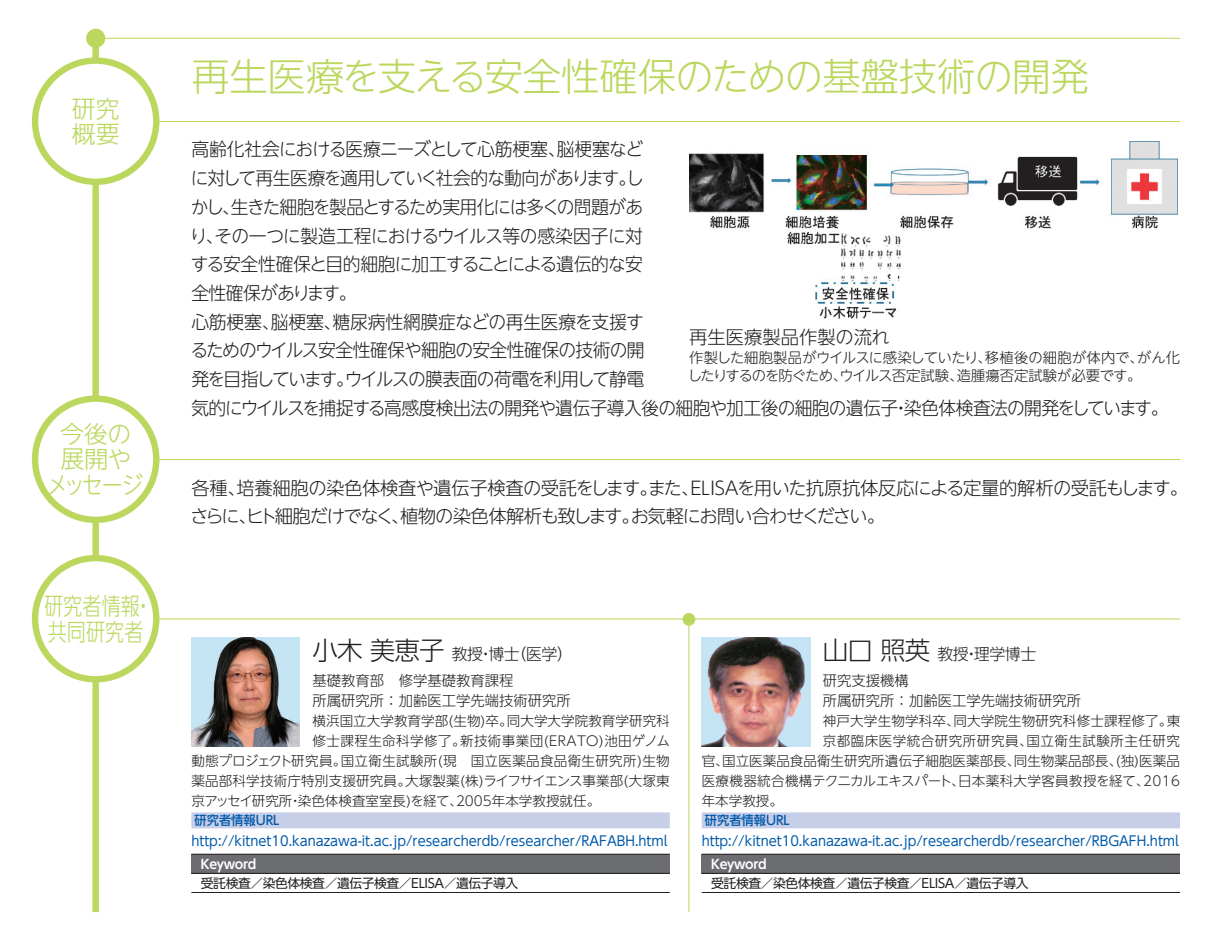
<style>
.page{position:relative;width:1212px;height:944px;background:#fff}
.page>*{position:absolute;margin:0;border:0;box-sizing:border-box;transform-origin:0 0}
.t1{font:300 38.25px "UD Shin Go NT Pr 6 N";letter-spacing:-.015em;color:#bbd75e}
.t2{font:300 25.43px "UD Shin Go NT Pr 6 N";letter-spacing:-.03em;color:#231f20}
.t3{font:300 23.85px/25.4px "UD Shin Go NT Pr 6 N";letter-spacing:-.05em;color:#bbd75e;text-align:center}
.t4{font:300 23.85px/25.4px "UD Shin Go NT Pr 6 N";color:#bbd75e;scale:.8 1}
.t5{font:300 23.85px/25.4px "UD Shin Go NT Pr 6 N";color:#bbd75e}
.t6{font:300 18.22px/28.8px "UD Shin Go NT Pr 6 N";letter-spacing:-.045em;color:#231f20}
.t7{font:300 18.22px "UD Shin Go NT Pr 6 N";letter-spacing:-.015em;color:#231f20}
.t8{font:300 18.22px/28.8px "UD Shin Go NT Pr 6 N";letter-spacing:-.07em;color:#231f20}
.t9{font:300 18.22px "UD Shin Go NT Pr 6 N";letter-spacing:-.01em;color:#231f20}
.t10{font:300 18.22px "UD Shin Go NT Pr 6 N";color:#231f20}
.t11{font:300 15.97px "UD Shin Go NT Pr 6 N";letter-spacing:-.03em;color:#231f20}
.t12{font:300 14.4px/20.7px "UD Shin Go NT Pr 6 N";color:#231f20}
.t13{font:300 14.4px/17.6px "UD Shin Go NT Pr 6 N";letter-spacing:-.02em;color:#231f20}
.t14{font:300 14.4px "UD Shin Go NT Pr 6 N";letter-spacing:-.07em;color:#231f20}
.t15{font:300 13.5px/20px "UD Shin Go NT Pr 6 N";letter-spacing:.01em;color:#231f20}
.t16{font:13.5px "UD Shin Go NT Pr 6 N";color:#015aaa;scale:.96 1}
.t17{font:300 13.5px/20px "UD Shin Go NT Pr 6 N";letter-spacing:.035em;color:#231f20}
.t18{font:300 13.5px "UD Shin Go NT Pr 6 N";letter-spacing:-.01em;color:#231f20}
.t19{font:300 13.5px "UD Shin Go NT Pr 6 N";letter-spacing:-.035em;color:#231f20}
.t20{font:12.83px "UD Shin Go NT Pr 6 N";letter-spacing:-.03em;color:#231f20}
.t21{font:500 12.83px "UD Shin Go NT Pr 6 N";color:#015aaa;scale:.96 1}
.t22{font:700 12.83px "UD Shin Go NT Pr 6 N De";letter-spacing:-.03em;color:#fff}
</style>
<div class="page">
<div style="left:92px;top:32px;width:7px;height:880px;background:#bbd75e"></div>
<hr style="left:96px;top:38px;width:1084px;height:1px;background:#bbd75e">
<div style="left:86px;top:29px;width:19px;height:19px;background:#bbd75e;border-radius:50%"></div>
<hr style="left:96px;top:619px;width:1084px;height:1px;background:#bbd75e">
<hr style="left:688px;top:619px;width:1px;height:293px;background:#bbd75e">
<div style="left:682px;top:613px;width:13px;height:13px;background:#bbd75e;border-radius:50%"></div>
<hr style="left:96px;top:121px;width:1084px;height:1px;background:#bbd75e">
<hr style="left:96px;top:459px;width:1084px;height:1px;background:#bbd75e">
<div style="left:35px;top:61px;width:121px;height:121px;background:#fff;border-radius:50%"></div>
<div style="left:32px;top:57px;width:127px;height:128px;border:6px solid #bbd75e;border-radius:50%"></div>
<div style="left:35px;top:399px;width:121px;height:121px;background:#fff;border-radius:50%"></div>
<div style="left:32px;top:395px;width:127px;height:128px;border:6px solid #bbd75e;border-radius:50%"></div>
<div style="left:35px;top:558px;width:121px;height:121px;background:#fff;border-radius:50%"></div>
<div style="left:32px;top:555px;width:127px;height:127px;border:6px solid #bbd75e;border-radius:50%"></div>
<img style="left:690px;top:142px;width:487px;height:177px">
<div style="left:191px;top:854px;width:479px;height:19px;background:#6c6d70"></div>
<hr style="left:191px;top:854px;width:479px;height:1px;background:#231f20">
<hr style="left:191px;top:873px;width:479px;height:1px;background:#231f20">
<hr style="left:191px;top:892px;width:479px;height:1px;background:#231f20">
<div style="left:702px;top:854px;width:478px;height:19px;background:#6c6d70"></div>
<hr style="left:702px;top:854px;width:478px;height:1px;background:#231f20">
<hr style="left:702px;top:873px;width:478px;height:1px;background:#231f20">
<hr style="left:702px;top:892px;width:478px;height:1px;background:#231f20">
<div style="left:191px;top:812px;width:479px;height:16px;background:#c7cee8"></div>
<div style="left:702px;top:812px;width:478px;height:16px;background:#c7cee8"></div>
<img style="left:702px;top:638px;width:108px;height:108px">
<img style="left:191px;top:638px;width:109px;height:108px">
<h3 class="t5" style="left:72px;top:95px;width:49px">研究概要</h3>
<h3 class="t3" style="left:47px;top:420px;width:98px">今後の展開やメッセージ</h3>
<h3 class="t4" style="left:44px;top:592px;width:126px">研究者情報共同研究者</h3>
<h3 class="t4" style="left:134px;top:592px;width:25px">・</h3>
<h1 class="t1" style="left:191px;top:46px;width:899px">再生医療を支える安全性確保のための基盤技術の開発</h1>
<p class="t6" style="left:191px;top:134px;width:455px">高齢化社会における医療ニーズとして心筋梗塞、<br>に対して再生医療を適用していく社会的な動向がありますし。かし生きた細胞を製品とするため実用化には多くの問題があ</p>
<p class="t6" style="left:557px;top:134px;width:88px">脳梗塞など</p>
<p class="t6" style="left:190px;top:192px;width:455px;text-indent:33px">、<br>りその一つに製造工程におけるウイルス等の感染因子に対</p>
<p class="t6" style="left:206px;top:221px;width:19px">、</p>
<p class="t6" style="left:191px;top:249px;width:454px">する安全性確保と目的細胞に加工することによる遺伝的な安</p>
<p class="t6" style="left:191px;top:278px;width:167px">全性確保があります。</p>
<p class="t9" style="left:333px;top:307px;width:313px">糖尿病性網膜症などの再生医療を支援す</p>
<p class="t6" style="left:190px;top:307px;width:456px">心筋梗塞、<br>るためのウイルス安全性確保や細胞の安全性確保の技術の開発を目指していますウイルスの膜表面の荷電を利用して静電</p>
<p class="t6" style="left:271px;top:307px;width:72px">脳梗塞、</p>
<p class="t10" style="left:689px;top:323px;width:202px">再生医療製品作製の流れ</p>
<p class="t13" style="left:957px;top:348px;width:186px;text-indent:-267px">作製した細胞製品がウイルスに感染していたり、<br>造腫瘍否定試験が必要です。</p>
<p class="t12" style="left:985px;top:347px;width:160px">移植後の細胞が体内で、</p>
<p class="t12" style="left:1137px;top:347px;width:45px">がん化</p>
<p class="t14" style="left:688px;top:363px;width:277px">したりするのを防ぐためウイルス否定試験、</p>
<p class="t12" style="left:833px;top:364px;width:16px">、</p>
<p class="t6" style="left:191px;top:364px;width:979px;text-indent:145px">。<br>気的にウイルスを捕捉する高感度検出法の開発や遺伝子導入後の細胞や加工後の細胞の遺伝子染色体検査法の開発をしています。</p>
<p class="t6" style="left:892px;top:393px;width:19px">・</p>
<p class="t7" style="left:237px;top:473px;width:953px">培養細胞の染色体検査や遺伝子検査の受託をしますまた ELISAを用いた抗原抗体反応による定量的解析の受託もします。</p>
<p class="t8" style="left:190px;top:473px;width:696px">各種、<br>さらにヒト細胞だけでなく植物の染色体解析も致しますお気軽にお問い合わせください。</p>
<p class="t6" style="left:639px;top:473px;width:20px">。</p>
<p class="t6" style="left:681px;top:473px;width:20px">、</p>
<p class="t6" style="left:621px;top:501px;width:20px">。</p>
<p class="t6" style="left:238px;top:501px;width:20px">、</p>
<p class="t6" style="left:391px;top:501px;width:20px">、</p>
<h2 class="t2" style="left:313px;top:630px;width:134px">小木美恵子</h2>
<p class="t12" style="left:313px;top:669px;width:260px">基礎教育部　修学基礎教育課程<br>所属研究所：加齢医工学先端技術研究所</p>
<p class="t15" style="left:507px;top:711px;width:164px">同大学大学院教育学研究科</p>
<p class="t11" style="left:511px;top:641px;width:64px">（医学(</p>
<p class="t11" style="left:452px;top:641px;width:70px">教授博士</p>
<p class="t11" style="left:478px;top:641px;width:17px">・</p>
<p class="t15" style="left:460px;top:711px;width:212px;text-indent:-147px">横浜国立大学教育学部(生物卒) 。<br>新技術事業団(ERATO)池田ゲノム</p>
<p class="t15" style="left:341px;top:731px;width:330px;text-indent:-28px">修士課程生命科学修了。<br>国立衛生試験所現( 　国立医薬品食品衛生研究所)生物</p>
<p class="t19" style="left:191px;top:750px;width:157px">動態プロジェクト研究員。</p>
<h2 class="t2" style="left:823px;top:630px;width:109px">山口照英</h2>
<p class="t12" style="left:823px;top:669px;width:260px">研究支援機構<br>所属研究所：加齢医工学先端技術研究所</p>
<p class="t15" style="left:953px;top:711px;width:228px">同大学院生物研究科修士課程修了東。</p>
<p class="t11" style="left:937px;top:641px;width:100px">教授理学博士</p>
<p class="t11" style="left:963px;top:641px;width:17px">・</p>
<p class="t15" style="left:823px;top:711px;width:138px">神戸大学生物学科卒、</p>
<p class="t17" style="left:1026px;top:731px;width:155px">国立衛生試験所主任研究</p>
<p class="t17" style="left:1014px;top:731px;width:168px;text-indent:-191px">京都臨床医学統合研究所研究員、<br>同生物薬品部長、(独)医薬品</p>
<p class="t15" style="left:722px;top:751px;width:300px">国立医薬品食品衛生研究所遺伝子細胞医薬部長、</p>
<p class="t15" style="left:702px;top:751px;width:29px">官、</p>
<p class="t15" style="left:191px;top:770px;width:221px">薬品部科学技術庁特別支援研究員。</p>
<p class="t18" style="left:405px;top:770px;width:266px">大塚製薬株( )ライフサイエンス事業部(大塚東</p>
<p class="t15" style="left:456px;top:790px;width:146px">2005年本学教授就任。</p>
<p class="t15" style="left:191px;top:790px;width:273px">京アッセイ研究所染色体検査室室長)を経て、</p>
<p class="t15" style="left:288px;top:790px;width:15px">・</p>
<p class="t21" style="left:195px;top:810px;width:90px">研究者情報URL</p>
<p class="t16" style="left:191px;top:830px;width:497px">http://kitnet10.kanazawa i t- .ac.jp/researcherdb/researcher/RAFABH.html</p>
<p class="t15" style="left:702px;top:770px;width:449px">医療機器統合機構テクニカルエキスパート日本薬科大学客員教授を経て、</p>
<p class="t15" style="left:951px;top:770px;width:15px">、</p>
<p class="t15" style="left:702px;top:790px;width:83px">年本学教授。</p>
<p class="t21" style="left:705px;top:810px;width:90px">研究者情報URL</p>
<p class="t16" style="left:702px;top:830px;width:499px">http://kitnet10.kanazawa i t- .ac.jp/researcherdb/researcher/RBGAFH.html</p>
<p class="t15" style="left:1143px;top:770px;width:38px">2016</p>
<p class="t22" style="left:201px;top:853px;width:57px">Keyword</p>
<p class="t20" style="left:201px;top:872px;width:319px">受託検査／染色体検査／遺伝子検査／ELISA／遺伝子導入</p>
<p class="t22" style="left:711px;top:853px;width:57px">Keyword</p>
<p class="t20" style="left:711px;top:872px;width:319px">受託検査／染色体検査／遺伝子検査／ELISA／遺伝子導入</p>
</div>
